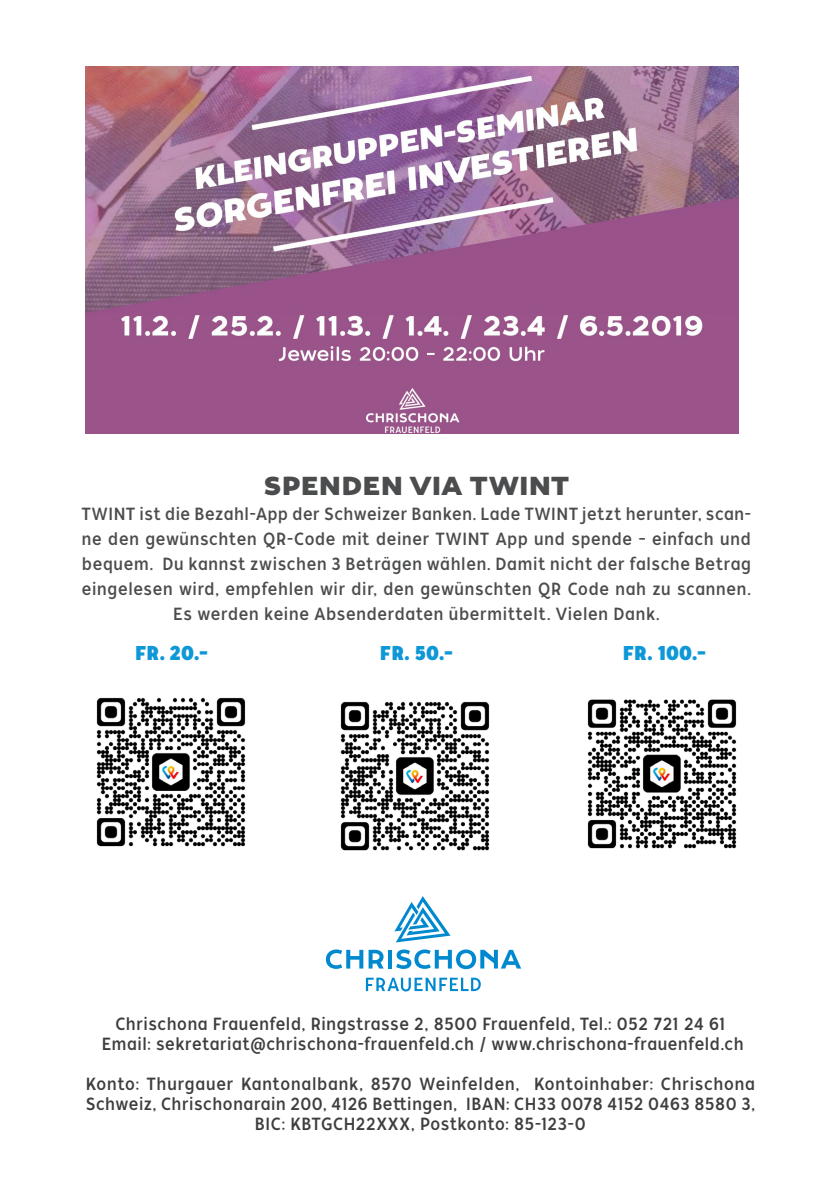
<style>
.page{position:relative;width:840px;height:1191px;background:#fff}
.page>*{position:absolute;margin:0;border:0;box-sizing:border-box;transform-origin:0 0}
.Subtitles{font:26px "Tide Sans 700 Mondo";letter-spacing:.03em;color:#4b4c4d}
.Predigt_Überschrift{font:20px "Tide Sans Cond 700 Mondo";letter-spacing:.04em;color:#0e98d7}
.Bibelbers{font:17.6px/25px "Tide Sans Cond 400 Lil Dude";letter-spacing:.035em;color:#4b4c4d;text-align:center}
.Predigttext{font:17.6px/20px "Tide Sans Cond 400 Lil Dude";letter-spacing:.035em;color:#3e3e3f}
</style>
<div class="page">
<svg style="left:365px;top:977px;width:115px;height:14px"></svg>
<svg style="left:394px;top:896px;width:56px;height:46px"></svg>
<svg style="left:326px;top:949px;width:57px;height:20px"></svg>
<hr style="left:388px;top:949px;width:4px;height:19px;background:#0089cf">
<svg style="left:396px;top:949px;width:125px;height:20px"></svg>
<img style="left:96px;top:697px;width:150px;height:150px">
<img style="left:340px;top:701px;width:150px;height:150px">
<img style="left:587px;top:699px;width:150px;height:150px">
<img style="left:85px;top:67px;width:653px;height:367px">
<p class="Subtitles" style="left:264px;top:469px;width:306px">SPENDEN VIA TWINT</p>
<p class="Bibelbers" style="left:82px;top:502px;width:670px">TWINT ist die Bezahl-App der Schweizer Banken. Lade TWINT jetzt herunter, scan&shy;ne den gewünschten QR-Code mit deiner TWINT App und spende – einfach und bequem. Du kannst zwischen 3 Beträgen wählen. Damit nicht der falsche Betrag eingelesen wird, empfehlen wir dir, den gewünschten QR Code nah zu scannen.<br>Es werden keine Absenderdaten übermittelt. Vielen Dank.</p>
<p class="Predigt_Überschrift" style="left:135px;top:640px;width:74px">FR. 20.–</p>
<p class="Predigt_Überschrift" style="left:380px;top:640px;width:74px">FR. 50.–</p>
<p class="Predigt_Überschrift" style="left:622px;top:640px;width:84px">FR. 100.–</p>
<p class="Predigttext" style="left:115px;top:1014px;width:611px">Chrischona Frauenfeld, Ringstrasse 2, 8500 Frauenfeld, Tel.: 052 721 24 61</p>
<p class="Predigttext" style="left:102px;top:1034px;width:643px">Email: sekretariat@chrischona-frauenfeld.ch / www.chrischona-frauenfeld.ch</p>
<p class="Predigttext" style="left:86px;top:1074px;width:670px">Konto: Thurgauer Kantonalbank, 8570 Weinfelden, Kontoinhaber: Chrischona<br>Schweiz, Chrischonarain 200, 4126 Bettingen, IBAN: CH33 0078 4152 0463 8580 3,</p>
<p class="Predigttext" style="left:255px;top:1114px;width:332px">BIC: KBTGCH22XXX, Postkonto: 85-123-0</p>
</div>
